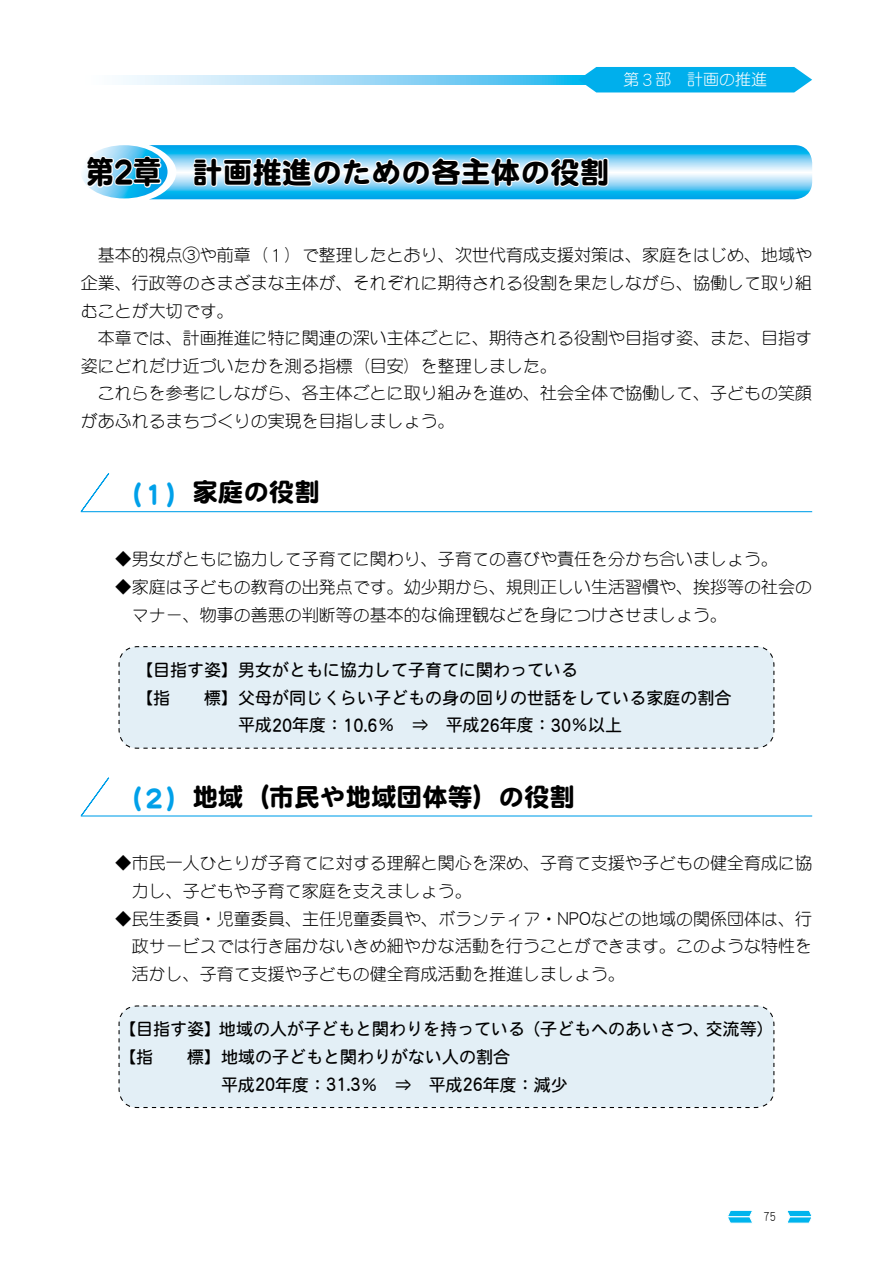
<style>
.page{position:relative;width:893px;height:1263px;background:#fff}
.page>*{position:absolute;margin:0;border:0;box-sizing:border-box;transform-origin:0 0}
.t1{font:29.7px "DF Maru Gothic Std W9";color:#000}
.t2{font:25.5px "DF Maru Gothic Std W9";color:#000}
.t3{font:16.95px/27.6px "DF Maru Gothic Std W3";color:#000}
.t4{font:16.95px/27.6px "DFHS Maru Gothic Pro 5 W4";color:#000}
.t5{font:15.9px "DF Maru Gothic Std W3";color:#fff}
.t6{font:13.8px "DF Maru Gothic Std W3";color:#000;scale:.83 1}
.s1{font-size:16.35px}
.s2{font-size:31.95px}
.s3{font-size:37.35px}
.s4{font-size:17.55px}
.s5{color:#00a0e9}
.s6{font-size:29.85px;color:#00a0e9}
.s7{font-size:20.1px}
.s8{font-size:19.8px}
</style>
<div class="page">
<svg style="left:787px;top:1210px;width:25px;height:14px"></svg>
<svg style="left:728px;top:1210px;width:25px;height:14px"></svg>
<svg style="left:121px;top:75px;width:457px;height:9px;background:#99daf6"></svg>
<svg style="left:578px;top:67px;width:234px;height:25px;background:#11b4ed"></svg>
<hr style="left:81px;top:511px;width:731px;height:1px;background:#00a0e9">
<hr style="left:81px;top:815px;width:731px;height:1px;background:#00a0e9">
<svg style="left:86px;top:145px;width:726px;height:54px"></svg>
<svg style="left:80px;top:473px;width:71px;height:40px"></svg>
<svg style="left:118px;top:646px;width:657px;height:103px;background:#dee9f0"></svg>
<svg style="left:80px;top:671px;width:672px;height:146px"></svg>
<div style="left:118px;top:1005px;width:657px;height:103px;background:#e3eff6"></div>
<p class="t5" style="left:623px;top:71px;width:145px">第<span class="s1">３</span>部 計画の推進</p>
<h1 class="t1" style="left:86px;top:156px;width:525px"><span class="s2">第</span><span class="s3">２</span><span class="s2">章</span> 計画推進のための各主体の役割</h1>
<p class="t3" style="left:81px;top:241px;width:733px;text-align:justify;text-indent:17px">基本的視点③や前章（<span class="s4">１</span>）で整理したとおり、次世代育成支援対策は、家庭をはじめ、地域や企業、行政等のさまざまな主体が、それぞれに期待される役割を果たしながら、協働して取り組むことが大切です。</p>
<p class="t3" style="left:81px;top:324px;width:733px;text-indent:17px">本章では、計画推進に特に関連の深い主体ごとに、期待される役割や目指す姿、また、目指す姿にどれだけ近づいたかを測る指標（目安）を整理しました。</p>
<p class="t3" style="left:81px;top:379px;width:733px;text-indent:17px">これらを参考にしながら、各主体ごとに取り組みを進め、社会全体で協働して、子どもの笑顔があふれるまちづくりの実現を目指しましょう。</p>
<h2 class="t2" style="left:116px;top:478px;width:206px"><span class="s5">（</span><span class="s6">１</span><span class="s5">）</span>家庭の役割</h2>
<p class="t3" style="left:115px;top:545px;width:665px">◆男女がともに協力して子育てに関わり、子育ての喜びや責任を分かち合いましょう。</p>
<p class="t3" style="left:132px;top:573px;width:682px;text-indent:-17px">◆家庭は子どもの教育の出発点です。幼少期から、規則正しい生活習慣や、挨拶等の社会のマナー、物事の善悪の判断等の基本的な倫理観などを身につけさせましょう。</p>
<p class="t4" style="left:136px;top:656px;width:444px">【目指す姿】男女がともに協力して子育てに関わっている【指</p>
<p class="t4" style="left:238px;top:683px;width:495px;text-indent:-34px">標】父母が同じくらい子どもの身の回りの世話をしている家庭の割合平成<span class="s7">20</span>年度：<span class="s7">10</span><span class="s8">.</span><span class="s7">6</span>％ ⇒ 平成<span class="s7">26</span>年度：<span class="s7">30</span>％以上</p>
<h2 class="t2" style="left:116px;top:783px;width:461px"><span class="s5">（</span><span class="s6">２</span><span class="s5">）</span>地域（市民や地域団体等）の役割</h2>
<p class="t3" style="left:132px;top:849px;width:682px;text-indent:-17px">◆市民一人ひとりが子育てに対する理解と関心を深め、子育て支援や子どもの健全育成に協力し、子どもや子育て家庭を支えましょう。</p>
<p class="t3" style="left:132px;top:904px;width:682px;text-align:justify;text-indent:-17px">◆民生委員・児童委員、主任児童委員や、ボランティア・<span class="s8">NPO</span>などの地域の関係団体は、行政サービスでは行き届かないきめ細やかな活動を行うことができます。このような特性を活かし、子育て支援や子どもの健全育成活動を推進しましょう。</p>
<p class="t4" style="left:119px;top:1015px;width:656px">【目指す姿】地域の人が子どもと関わりを持っている（子どもへのあいさつ、交流等）【指</p>
<p class="t4" style="left:221px;top:1043px;width:348px;text-indent:-34px">標】地域の子どもと関わりがない人の割合<br>平成<span class="s7">20</span>年度：<span class="s7">31</span><span class="s8">.</span><span class="s7">3</span>％ ⇒ 平成<span class="s7">26</span>年度：減少</p>
<p class="t6" style="left:763px;top:1209px;width:17px">75</p>
</div>
